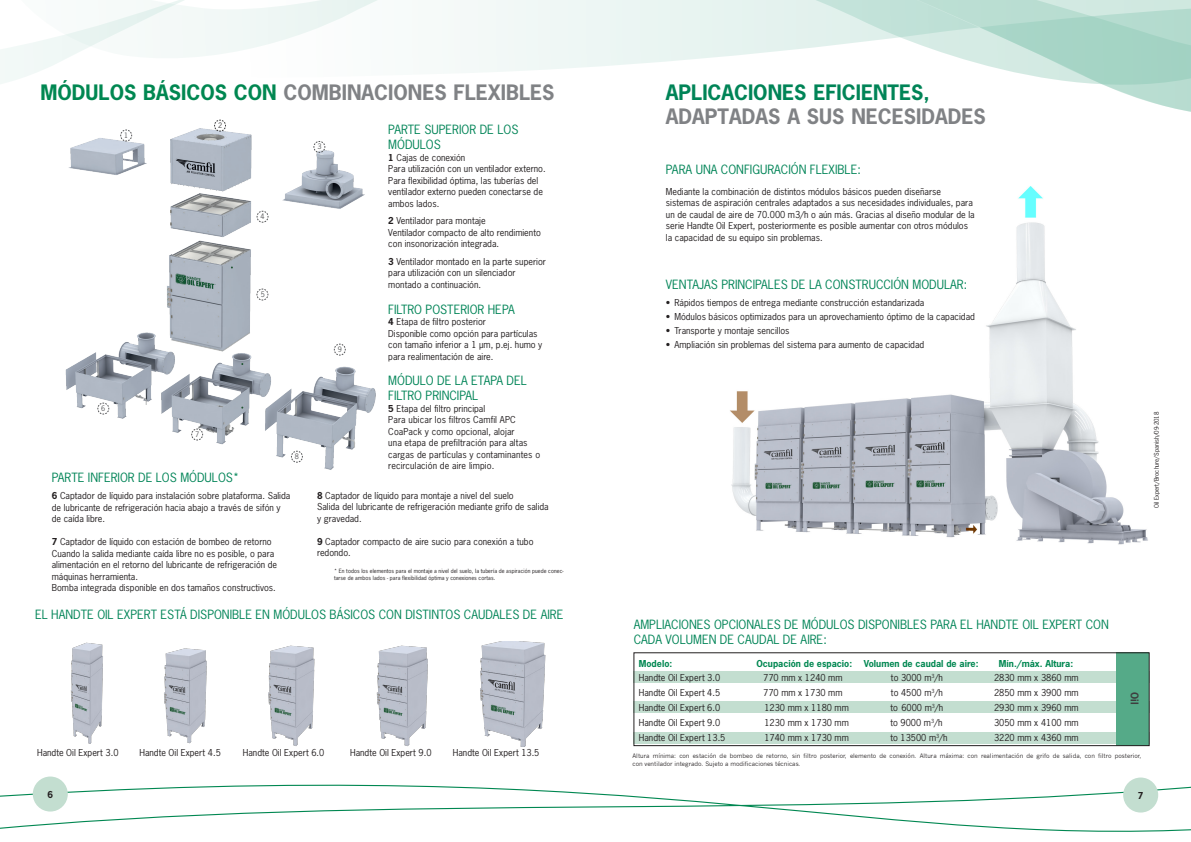
<style>
.page{position:relative;width:1191px;height:842px;background:#fff}
.page>*{position:absolute;margin:0;border:0;box-sizing:border-box;transform-origin:0 0}
.Überschrift_grau{font:700 20px/24px "News Gothic Std";color:#808285}
.t1{font:12px/15px "News Gothic Std";color:#008457}
.t2{font:700 10px "News Gothic Std";color:#3e3e3f}
.t3{font:9px/11.5px "News Gothic Std";color:#231f20}
.t4{font:700 9px "News Gothic Std";color:#008751}
.t5{font:700 9px "News Gothic Std";color:#231f20}
.t6{font:7.1px "News Gothic Std";color:#57585a}
.t7{font:7.1px "News Gothic Std";color:#3e3e3f}
.t8{font:6px/8px "News Gothic";color:#231f20}
.tabell{font:6px "News Gothic Std";color:#231f20}
.t9{font:5.5px/6.6px "News Gothic Std";letter-spacing:.01em;color:#231f20}
.s1{color:#008751}
.s2{font-weight:700}
.s3{color:#008457}
</style>
<div class="page">
<img style="left:65px;top:129px;width:311px;height:341px">
<img style="left:70px;top:642px;width:33px;height:102px">
<img style="left:268px;top:645px;width:47px;height:101px">
<img style="left:376px;top:645px;width:52px;height:102px">
<img style="left:480px;top:641px;width:66px;height:106px">
<img style="left:164px;top:648px;width:43px;height:95px">
<svg style="left:291px;top:451px;width:12px;height:12px"></svg>
<svg style="left:334px;top:344px;width:12px;height:12px"></svg>
<svg style="left:256px;top:289px;width:12px;height:11px"></svg>
<svg style="left:256px;top:211px;width:12px;height:12px"></svg>
<svg style="left:313px;top:141px;width:12px;height:12px"></svg>
<svg style="left:120px;top:129px;width:12px;height:12px"></svg>
<svg style="left:214px;top:129px;width:12px;height:3px"></svg>
<svg style="left:97px;top:403px;width:12px;height:12px"></svg>
<svg style="left:191px;top:428px;width:12px;height:12px"></svg>
<img style="left:730px;top:186px;width:418px;height:359px">
<div style="left:633px;top:671px;width:516px;height:12px;background:#c3ded0"></div>
<div style="left:633px;top:701px;width:516px;height:12px;background:#c3ded0"></div>
<div style="left:633px;top:732px;width:516px;height:11px;background:#c3ded0"></div>
<div style="left:1116px;top:652px;width:33px;height:94px;background:#5a8"></div>
<div style="left:633px;top:652px;width:516px;height:94px;border:1px solid #231f20"></div>
<svg style="left:0;top:0;width:1191px;height:112px"></svg>
<svg style="left:0;top:784px;width:1191px;height:48px"></svg>
<div style="left:33px;top:776px;width:35px;height:35px;background:#c3ded0;border-radius:50%"></div>
<div style="left:1123px;top:777px;width:35px;height:35px;background:#c3ded0;border-radius:50%"></div>
<p class="Überschrift_grau" style="left:40px;top:80px;width:515px"><span class="s1">MÓDULOS BÁSICOS CON</span> COMBINACIONES FLEXIBLES</p>
<p class="t6" style="left:124px;top:131px;width:6px">1</p>
<p class="t7" style="left:218px;top:120px;width:6px">2</p>
<p class="t6" style="left:260px;top:212px;width:6px">4</p>
<p class="t6" style="left:261px;top:290px;width:6px">5</p>
<p class="t6" style="left:101px;top:404px;width:6px">6</p>
<p class="t6" style="left:195px;top:430px;width:6px">7</p>
<p class="t1" style="left:52px;top:470px;width:189px">PARTE INFERIOR DE LOS MÓDULOS*</p>
<p class="t6" style="left:295px;top:452px;width:6px">8</p>
<p class="t3" style="left:52px;top:490px;width:240px"><span class="s2">6</span> Captador de líquido para instalación sobre plataforma. Salida de lubricante de refrigeración hacia abajo a través de sifón y de caída libre.</p>
<p class="t3" style="left:52px;top:536px;width:221px"><span class="s2">7</span> Captador de líquido con estación de bombeo de retorno</p>
<p class="t3" style="left:52px;top:547px;width:227px">Cuando la salida mediante caída libre no es posible, o para alimentación en el retorno del lubricante de refrigeración de máquinas herramienta.</p>
<p class="t3" style="left:52px;top:582px;width:225px">Bomba integrada disponible en dos tamaños constructivos.</p>
<p class="t6" style="left:317px;top:142px;width:6px">3</p>
<p class="t6" style="left:338px;top:345px;width:6px">9</p>
<p class="t1" style="left:388px;top:122px;width:132px">PARTE SUPERIOR DE LOS<br>MÓDULOS</p>
<p class="t3" style="left:388px;top:152px;width:79px"><span class="s2">1</span> Cajas de conexión</p>
<p class="t3" style="left:388px;top:163px;width:159px">Para utilización con un ventilador externo.<br>Para flexibilidad óptima, las tuberías del ventilador externo pueden conectarse de ambos lados.</p>
<p class="t3" style="left:388px;top:215px;width:99px"><span class="s2">2</span> Ventilador para montaje</p>
<p class="t3" style="left:388px;top:227px;width:154px">Ventilador compacto de alto rendimiento con insonorización integrada.</p>
<p class="t3" style="left:388px;top:256px;width:159px"><span class="s2">3</span> Ventilador montado en la parte superior para utilización con un silenciador montado a continuación.</p>
<p class="t1" style="left:388px;top:301px;width:128px">FILTRO POSTERIOR HEPA</p>
<p class="t3" style="left:388px;top:316px;width:99px"><span class="s2">4</span> Etapa de filtro posterior</p>
<p class="t3" style="left:388px;top:327px;width:156px">Disponible como opción para partículas con tamaño inferior a 1 μm, p.ej. humo y para realimentación de aire.</p>
<p class="t1" style="left:388px;top:373px;width:140px">MÓDULO DE LA ETAPA DEL<br>FILTRO PRINCIPAL</p>
<p class="t3" style="left:388px;top:402px;width:98px"><span class="s2">5</span> Etapa del filtro principal</p>
<p class="t3" style="left:388px;top:414px;width:153px">Para ubicar los filtros Camfil APC CoaPack y como opcional, alojar<br>una etapa de prefiltración para altas cargas de partículas y contaminantes o recirculación de aire limpio.</p>
<p class="t3" style="left:317px;top:490px;width:198px"><span class="s2">8</span> Captador de líquido para montaje a nivel del suelo</p>
<p class="t3" style="left:317px;top:501px;width:233px">Salida del lubricante de refrigeración mediante grifo de salida y gravedad.</p>
<p class="t3" style="left:317px;top:536px;width:218px"><span class="s2">9</span> Captador compacto de aire sucio para conexión a tubo redondo.</p>
<p class="t9" style="left:334px;top:568px;width:231px">* En todos los elementos para el montaje a nivel del suelo, la tubería de aspiración puede conec&shy;tarse de ambos lados - para flexibilidad óptima y conexiones cortas.</p>
<p class="t1" style="left:35px;top:607px;width:530px">EL HANDTE OIL EXPERT ESTÁ DISPONIBLE EN MÓDULOS BÁSICOS CON DISTINTOS CAUDALES DE AIRE</p>
<p class="t3" style="left:37px;top:747px;width:83px">Handte Oil Expert 3.0</p>
<p class="t3" style="left:139px;top:747px;width:83px">Handte Oil Expert 4.5</p>
<p class="t3" style="left:243px;top:747px;width:83px">Handte Oil Expert 6.0</p>
<p class="t3" style="left:350px;top:747px;width:83px">Handte Oil Expert 9.0</p>
<p class="t3" style="left:453px;top:747px;width:88px">Handte Oil Expert 13.5</p>
<p class="Überschrift_grau" style="left:666px;top:80px;width:321px"><span class="s3">APLICACIONES EFICIENTES,<br></span>ADAPTADAS A SUS NECESIDADES</p>
<p class="t1" style="left:666px;top:162px;width:196px">PARA UNA CONFIGURACIÓN FLEXIBLE:</p>
<p class="t3" style="left:666px;top:185px;width:310px">Mediante la combinación de distintos módulos básicos pueden diseñarse sistemas de aspiración centrales adaptados a sus necesidades individuales, para un de caudal de aire de 70.000 m3/h o aún más. Gracias al diseño modular de la serie Handte Oil Expert, posteriormente es posible aumentar con otros módulos la capacidad de su equipo sin problemas.</p>
<p class="t1" style="left:666px;top:277px;width:303px">VENTAJAS PRINCIPALES DE LA CONSTRUCCIÓN MODULAR:</p>
<p class="t3" style="left:666px;top:296px;width:260px">• Rápidos tiempos de entrega mediante construcción estandarizada</p>
<p class="t3" style="left:666px;top:310px;width:310px">• Módulos básicos optimizados para un aprovechamiento óptimo de la capacidad</p>
<p class="t3" style="left:666px;top:324px;width:125px">• Transporte y montaje sencillos</p>
<p class="t3" style="left:666px;top:338px;width:260px">• Ampliación sin problemas del sistema para aumento de capacidad</p>
<p class="t1" style="left:633px;top:617px;width:476px">AMPLIACIONES OPCIONALES DE MÓDULOS DISPONIBLES PARA EL HANDTE OIL EXPERT CON<br>CADA VOLUMEN DE CAUDAL DE AIRE:</p>
<p class="t4" style="left:639px;top:658px;width:35px">Modelo:</p>
<p class="t4" style="left:756px;top:658px;width:97px">Ocupación de espacio:</p>
<p class="t4" style="left:863px;top:658px;width:116px">Volumen de caudal de aire:</p>
<p class="t4" style="left:999px;top:658px;width:76px">Mín./máx. Altura:</p>
<p class="t3" style="left:639px;top:672px;width:83px">Handte Oil Expert 3.0</p>
<p class="t3" style="left:763px;top:672px;width:81px">770 mm x 1240 mm</p>
<p class="t3" style="left:891px;top:672px;width:53px">to 3000 m<sup>3</sup>/h</p>
<p class="t3" style="left:994px;top:672px;width:86px">2830 mm x 3860 mm</p>
<p class="t3" style="left:639px;top:687px;width:83px">Handte Oil Expert 4.5</p>
<p class="t3" style="left:763px;top:687px;width:81px">770 mm x 1730 mm</p>
<p class="t3" style="left:891px;top:687px;width:53px">to 4500 m<sup>3</sup>/h</p>
<p class="t3" style="left:994px;top:687px;width:86px">2850 mm x 3900 mm</p>
<p class="t3" style="left:639px;top:702px;width:83px">Handte Oil Expert 6.0</p>
<p class="t3" style="left:764px;top:702px;width:86px">1230 mm x 1180 mm</p>
<p class="t3" style="left:890px;top:702px;width:54px">to 6000 m<sup>3</sup>/h</p>
<p class="t3" style="left:994px;top:702px;width:86px">2930 mm x 3960 mm</p>
<p class="t3" style="left:639px;top:717px;width:83px">Handte Oil Expert 9.0</p>
<p class="t3" style="left:764px;top:717px;width:86px">1230 mm x 1730 mm</p>
<p class="t3" style="left:890px;top:717px;width:53px">to 9000 m<sup>3</sup>/h</p>
<p class="t3" style="left:994px;top:717px;width:86px">3050 mm x 4100 mm</p>
<p class="t3" style="left:639px;top:732px;width:88px">Handte Oil Expert 13.5</p>
<p class="t3" style="left:764px;top:732px;width:86px">1740 mm x 1730 mm</p>
<p class="t3" style="left:890px;top:732px;width:59px">to 13500 m<sup>3</sup>/h</p>
<p class="t3" style="left:994px;top:732px;width:86px">3220 mm x 4360 mm</p>
<p class="t2" style="left:1141px;top:692px;width:14px;rotate:90deg">Oil</p>
<p class="t8" style="left:632px;top:752px;width:510px">Altura mínima: con estación de bombeo de retorno, sin filtro posterior, elemento de conexión. Altura máxima: con realimentación de grifo de salida, con filtro posterior, con ventilador integrado. Sujeto a modificaciones técnicas.</p>
<p class="t5" style="left:47px;top:788px;width:7px">6</p>
<p class="t5" style="left:1137px;top:789px;width:7px">7</p>
<p class="tabell" style="left:1152px;top:508px;width:98px;rotate:-90deg">Oil Expert/Brochure/Spanish/09-2018</p>
</div>
